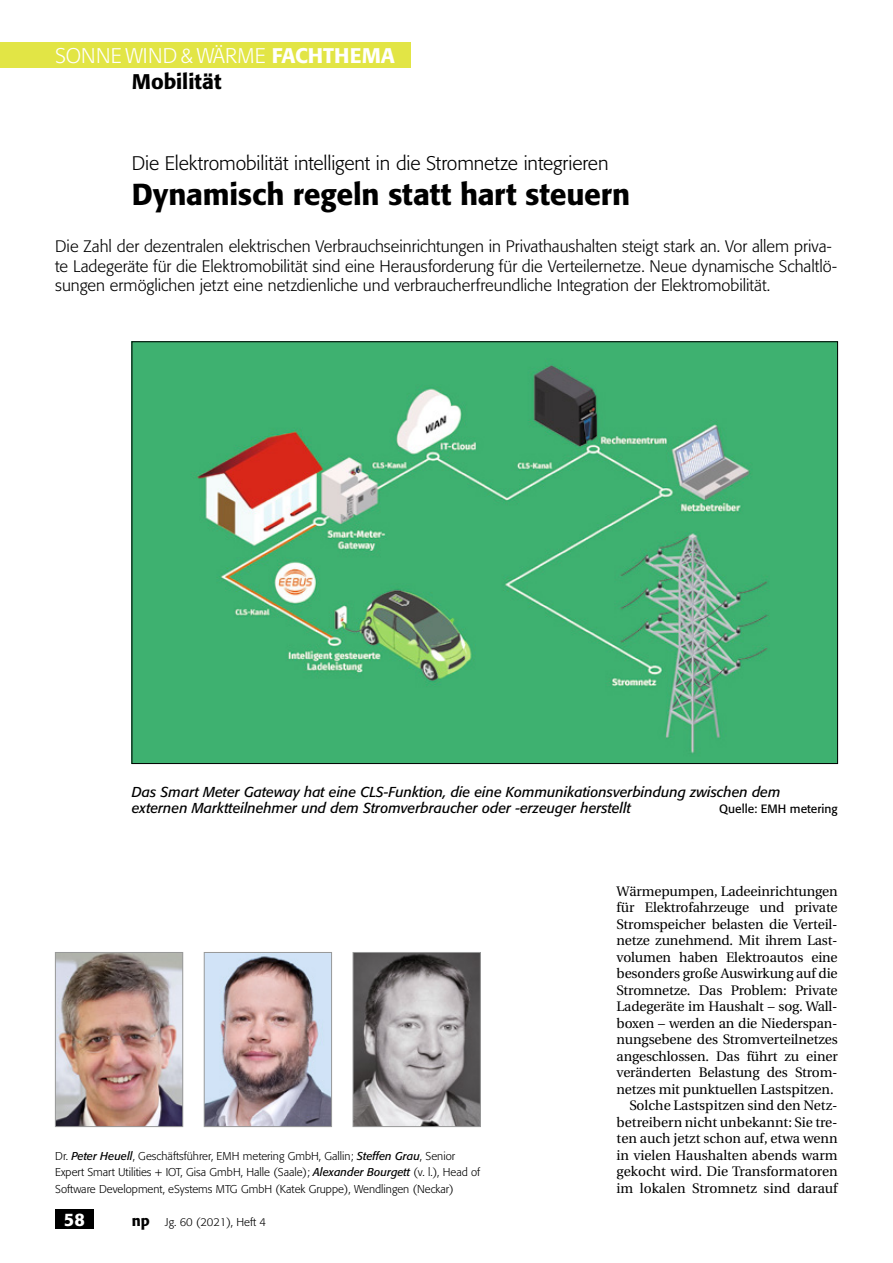
<style>
.page{position:relative;width:893px;height:1263px;background:#fff}
.page>*{position:absolute;margin:0;border:0;box-sizing:border-box;transform-origin:0 0}
.Überschrift_FB{font:500 30px "Formata";letter-spacing:-.01em;color:#000}
.t1{font:300 21px/25.5px "Formata";letter-spacing:.02em;color:#fff}
.Dachzeile_FB{font:300 19.5px "Formata";letter-spacing:-.005em;color:#000}
.t2{font:500 18px "Formata";color:#fff}
.Vorspann_FT{font:300 16.5px/19.5px "Formata";color:#000}
.Bildunterschrift{font:italic 14.25px/16.5px "Formata";color:#000}
.Fließtext_FB_ohne_Ei{font:13.8px/16.5px "Utopia";letter-spacing:-.01em;color:#000;text-align:justify}
.Fließtext_FB{font:13.8px/16.5px "Utopia";color:#000;text-align:justify}
.Bildunterschrift-2{font:12px "Formata";color:#000}
.Autortext{font:300 11.25px/16.5px "Formata";color:#000}
.s1{font-weight:500}
.s2{font-weight:500;color:#000}
.s3{font-weight:400;font-style:italic}
.s4{font-weight:500;font-size:15px}
</style>
<div class="page">
<div style="left:55px;top:1210px;width:39px;height:19px;background:#000"></div>
<div style="left:0;top:43px;width:411px;height:25px;background:#e2e545"></div>
<img style="left:57px;top:954px;width:124px;height:171px">
<div style="left:55px;top:952px;width:128px;height:175px;border:1px solid #989999"></div>
<img style="left:206px;top:954px;width:124px;height:171px">
<div style="left:204px;top:952px;width:128px;height:175px;border:1px solid #989999"></div>
<img style="left:355px;top:954px;width:123px;height:171px">
<div style="left:353px;top:952px;width:127px;height:175px;border:1px solid #989999"></div>
<img style="left:134px;top:344px;width:702px;height:418px">
<h2 class="t1" style="left:132px;top:44px;width:265px;text-indent:-77px">SONNE WIND &amp; WÄRME <span class="s1">FACHTHEMA<br></span><span class="s2">Mobilität</span></h2>
<p class="Dachzeile_FB" style="left:132px;top:151px;width:478px">Die Elektromobilität intelligent in die Stromnetze integrieren</p>
<p class="Überschrift_FB" style="left:132px;top:176px;width:500px">Dynamisch regeln statt hart steuern</p>
<p class="Vorspann_FT" style="left:55px;top:237px;width:783px">Die Zahl der dezentralen elektrischen Verbrauchseinrichtungen in Privathaushalten steigt stark an. Vor allem priva&shy;te Ladegeräte für die Elektromobilität sind eine Herausforderung für die Verteilernetze. Neue dynamische Schaltlö&shy;sungen ermöglichen jetzt eine netzdienliche und verbraucherfreundliche Integration der Elektromobilität.</p>
<p class="Bildunterschrift" style="left:132px;top:783px;width:650px">Das Smart Meter Gateway hat eine CLS-Funktion, die eine Kommunikationsverbindung zwischen dem externen Marktteilnehmer und dem Stromverbraucher oder -erzeuger herstellt</p>
<p class="Bildunterschrift-2" style="left:719px;top:802px;width:120px">Quelle: EMH metering</p>
<p class="Autortext" style="left:55px;top:1147px;width:427px">Dr. <span class="s3">Peter Heuell</span>, Geschäftsführer, EMH metering GmbH, Gallin; <span class="s3">Steffen Grau</span>, Senior<br>Expert Smart Utilities + IOT, Gisa GmbH, Halle (Saale); <span class="s3">Alexander Bourgett</span> (v. l.), Head of<br>Software Development, eSystems MTG GmbH (Katek Gruppe), Wendlingen (Neckar)</p>
<h3 class="t2" style="left:64px;top:1208px;width:22px">58</h3>
<p class="Autortext" style="left:132px;top:1213px;width:136px"><span class="s4">np</span> Jg. 60 (2021), Heft 4</p>
<p class="Fließtext_FB_ohne_Ei" style="left:617px;top:883px;width:223px">Wärmepumpen, Ladeeinrichtungen für Elektrofahrzeuge und private Stromspeicher belasten die Verteil&shy;netze zunehmend. Mit ihrem Last&shy;volumen haben Elektroautos eine besonders große Auswirkung auf die Stromnetze. Das Problem: Private Ladegeräte im Haushalt – sog. Wall&shy;boxen – werden an die Niederspan&shy;nungsebene des Stromverteilnetzes angeschlossen. Das führt zu einer veränderten Belastung des Strom&shy;netzes mit punktuellen Lastspitzen.</p>
<p class="Fließtext_FB" style="left:617px;top:1097px;width:223px;text-indent:13px">Solche Lastspitzen sind den Netz&shy;betreibern nicht unbekannt: Sie tre&shy;ten auch jetzt schon auf, etwa wenn in vielen Haushalten abends warm gekocht wird. Die Transformatoren im lokalen Stromnetz sind darauf</p>
</div>
